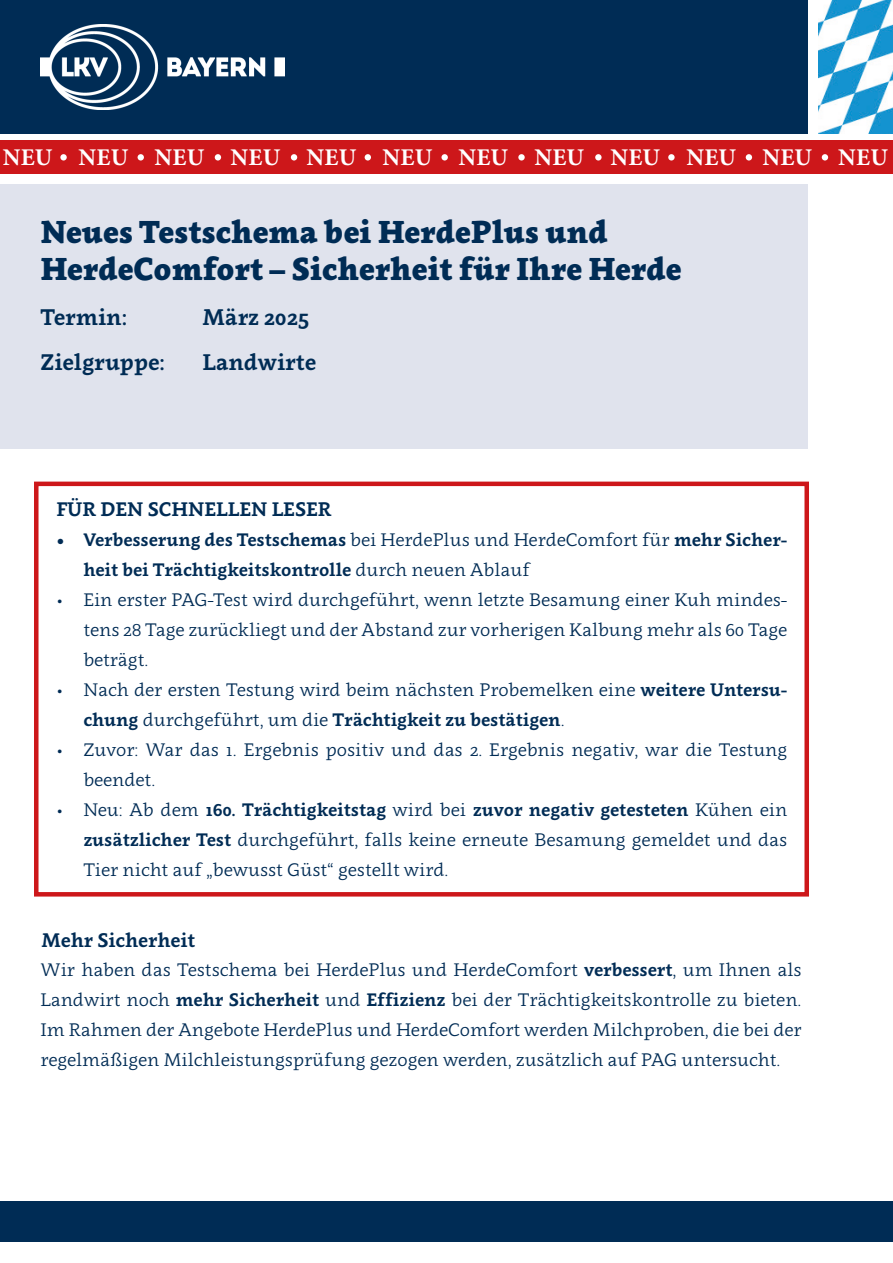
<style>
.page{position:relative;width:893px;height:1263px;background:#fff}
.page>*{position:absolute;margin:0;border:0;box-sizing:border-box;transform-origin:0 0}
.t1{font:900 31.5px/37.8px "Clavo";color:#002c55}
.t2{font:700 24px "Minion Pro";letter-spacing:.01em;color:#fff}
.t3{font:700 22.5px "Clavo";color:#002c55}
.t4{font:700 19.5px "Clavo";color:#002c55}
.t5{font:18px/30px "Clavo";color:#002c55;text-align:justify}
.t6{font:700 18px/30px "Clavo";color:#002c55}
.s1{font-weight:400}
.s2{font-weight:700}
</style>
<div class="page">
<div style="left:0;top:184px;width:808px;height:265px;background:#e0e3ed"></div>
<div style="left:0;top:0;width:808px;height:134px;background:#002c55"></div>
<img style="left:40px;top:24px;width:245px;height:85px">
<img style="left:819px;top:0;width:74px;height:134px">
<div style="left:0;top:1201px;width:893px;height:41px;background:#002c55"></div>
<div style="left:0;top:141px;width:893px;height:33px;background:#cd171a"></div>
<div style="left:60px;top:154px;width:7px;height:7px;background:#fff;border-radius:50%"></div>
<div style="left:138px;top:154px;width:6px;height:7px;background:#fff;border-radius:50%"></div>
<div style="left:215px;top:154px;width:6px;height:7px;background:#fff;border-radius:50%"></div>
<div style="left:291px;top:154px;width:6px;height:7px;background:#fff;border-radius:50%"></div>
<div style="left:365px;top:154px;width:6px;height:7px;background:#fff;border-radius:50%"></div>
<div style="left:441px;top:154px;width:7px;height:7px;background:#fff;border-radius:50%"></div>
<svg style="left:518px;top:154px;width:7px;height:7px"></svg>
<div style="left:595px;top:154px;width:7px;height:7px;background:#fff;border-radius:50%"></div>
<div style="left:668px;top:154px;width:7px;height:7px;background:#fff;border-radius:50%"></div>
<div style="left:746px;top:154px;width:6px;height:7px;background:#fff;border-radius:50%"></div>
<div style="left:822px;top:154px;width:6px;height:7px;background:#fff;border-radius:50%"></div>
<div style="left:34px;top:482px;width:775px;height:414px;border:4px solid #cd171a"></div>
<p class="t2" style="left:3px;top:141px;width:887px">NEU NEU NEU NEU NEU NEU NEU NEU NEU NEU NEU NEU</p>
<p class="t1" style="left:40px;top:211px;width:643px">Neues Testschema bei HerdePlus und<br>HerdeComfort – Sicherheit für Ihre Herde</p>
<p class="t3" style="left:40px;top:301px;width:88px">Termin:</p>
<p class="t3" style="left:202px;top:301px;width:108px">März 2025</p>
<p class="t3" style="left:40px;top:346px;width:126px">Zielgruppe:</p>
<p class="t3" style="left:202px;top:346px;width:115px">Landwirte</p>
<p class="t4" style="left:56px;top:496px;width:277px">FÜR DEN SCHNELLEN LESER</p>
<p class="t6" style="left:83px;top:524px;width:705px;text-indent:-27px">• Verbesserung des Testschemas <span class="s1">bei HerdePlus und HerdeComfort für</span> mehr Sicher&shy;heit bei Trächtigkeitskontrolle <span class="s1">durch neuen Ablauf</span></p>
<p class="t5" style="left:83px;top:584px;width:705px;text-indent:-27px">• Ein erster PAG-Test wird durchgeführt, wenn letzte Besamung einer Kuh mindes&shy;tens 28 Tage zurückliegt und der Abstand zur vorherigen Kalbung mehr als 60 Tage beträgt.</p>
<p class="t5" style="left:83px;top:674px;width:705px;text-indent:-27px">• Nach der ersten Testung wird beim nächsten Probemelken eine <span class="s2">weitere Untersu&shy;chung</span> durchgeführt, um die <span class="s2">Trächtigkeit zu bestätigen</span>.</p>
<p class="t5" style="left:83px;top:734px;width:705px;text-indent:-27px">• Zuvor: War das 1. Ergebnis positiv und das 2. Ergebnis negativ, war die Testung beendet.</p>
<p class="t5" style="left:83px;top:794px;width:706px;text-indent:-27px">• Neu: Ab dem <span class="s2">160. Trächtigkeitstag</span> wird bei <span class="s2">zuvor negativ getesteten</span> Kühen ein <span class="s2">zusätzlicher Test</span> durchgeführt, falls keine erneute Besamung gemeldet und das Tier nicht auf „bewusst Güst“ gestellt wird.</p>
<p class="t4" style="left:41px;top:926px;width:155px">Mehr Sicherheit</p>
<p class="t5" style="left:40px;top:954px;width:763px">Wir haben das Testschema bei HerdePlus und HerdeComfort <span class="s2">verbessert</span>, um Ihnen als Landwirt noch <span class="s2">mehr Sicherheit</span> und <span class="s2">Effizienz</span> bei der Trächtigkeitskontrolle zu bieten.<br>Im Rahmen der Angebote HerdePlus und HerdeComfort werden Milchproben, die bei der regelmäßigen Milchleistungsprüfung gezogen werden, zusätzlich auf PAG untersucht.</p>
</div>
